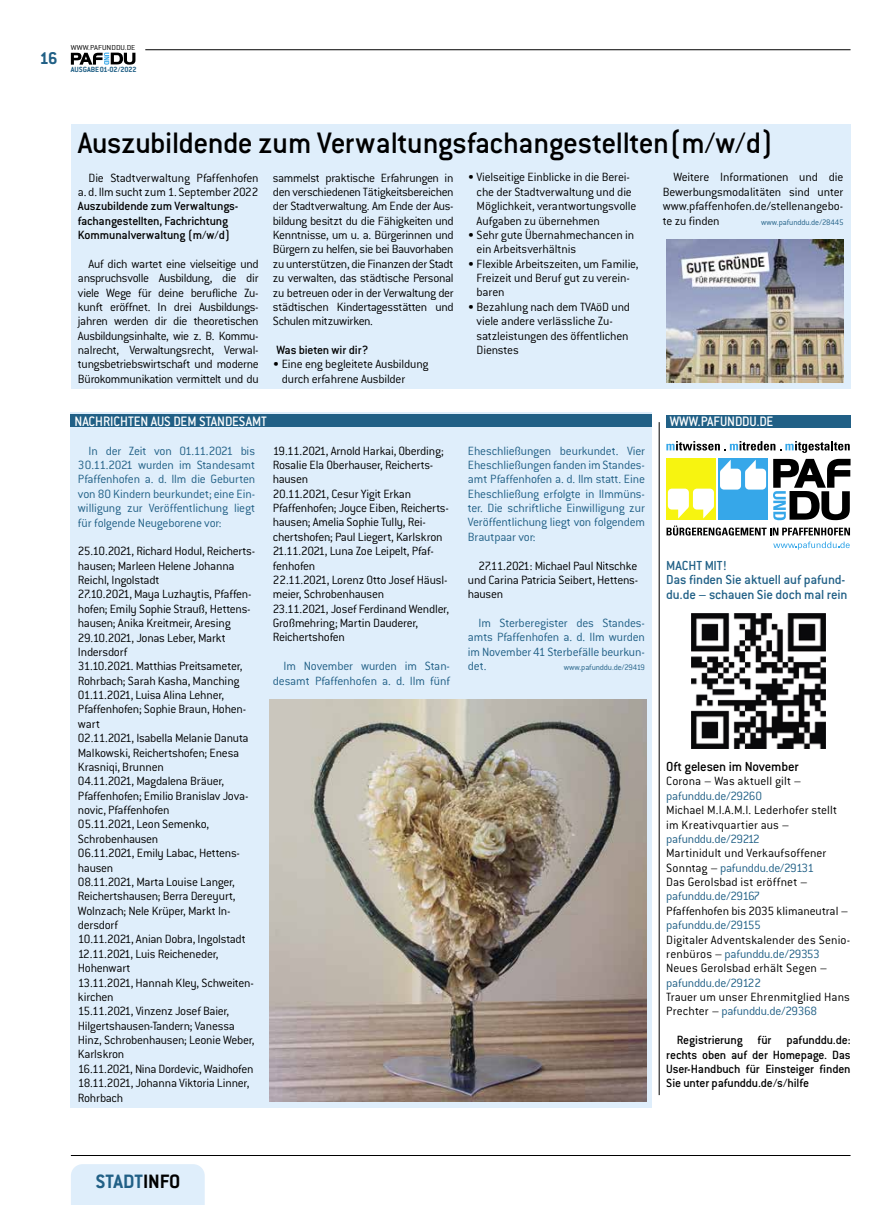
<style>
.page{position:relative;width:886px;height:1205px;background:#fff}
.page>*{position:absolute;margin:0;border:0;box-sizing:border-box;transform-origin:0 0}
.t1{font:500 32.5px "Conduit ITC Std";letter-spacing:-.015em;color:#000}
.t2{font:700 21.25px "Conduit ITC Std";color:#216086}
.t3{font:700 18.75px "Conduit ITC Std";color:#216086}
.t4{font:500 15px "Conduit ITC Std";color:#fff;scale:.95 1}
.t5{font:500 14.38px/14.4px "Conduit ITC Std";letter-spacing:-.015em;color:#216086}
.t6{font:500 14.38px "Conduit ITC Std";letter-spacing:-.015em;color:#000}
.t7{font:300 13.12px/14.4px "Conduit ITC Std";letter-spacing:-.02em;color:#000}
.t8{font:300 13.12px/14.4px "Conduit ITC Std";letter-spacing:-.015em;color:#216086;text-align:justify}
.t9{font:500 13.12px/14.4px "Conduit ITC Std";letter-spacing:-.015em;color:#000;text-align:justify}
.t10{font:300 13.12px/14.4px "Conduit ITC Std";letter-spacing:.005em;color:#000}
.t11{font:300 13.12px/14.4px "Conduit ITC Std";color:#000}
.t12{font:300 8.75px "Conduit ITC Std";letter-spacing:-.015em;color:#216086}
.t13{font:700 8.25px "Conduit ITC Std";letter-spacing:-.005em;color:#216086}
.t14{font:300 7.88px "Conduit ITC Std";letter-spacing:.01em;color:#000;scale:1.1 1}
.s1{color:#216086}
.s2{color:#000}
</style>
<div class="page">
<hr style="left:659px;top:422px;width:1px;height:673px;background:#000">
<div style="left:71px;top:412px;width:581px;height:695px;background:#dfeefb"></div>
<div style="left:666px;top:415px;width:184px;height:13px;background:#216086"></div>
<img style="left:691px;top:613px;width:135px;height:135px">
<div style="left:666px;top:458px;width:50px;height:62px;background:#f7f410"></div>
<div style="left:718px;top:458px;width:50px;height:62px;background:#36a7e9"></div>
<svg style="left:668px;top:489px;width:46px;height:29px"></svg>
<svg style="left:720px;top:460px;width:46px;height:29px"></svg>
<svg style="left:666px;top:441px;width:184px;height:12px"></svg>
<svg style="left:666px;top:526px;width:184px;height:9px"></svg>
<svg style="left:773px;top:459px;width:77px;height:61px"></svg>
<svg style="left:773px;top:541px;width:77px;height:9px"></svg>
<div style="left:71px;top:1164px;width:134px;height:41px;background:#dfeefb"></div>
<hr style="left:145px;top:50px;width:705px;height:1px;background:#000">
<hr style="left:71px;top:1155px;width:779px;height:1px;background:#000">
<svg style="left:71px;top:53px;width:64px;height:12px"></svg>
<div style="left:71px;top:124px;width:779px;height:264px;background:#dfeefb"></div>
<div style="left:71px;top:414px;width:581px;height:13px;background:#216086"></div>
<img style="left:269px;top:699px;width:378px;height:403px">
<img style="left:666px;top:239px;width:177px;height:144px">
<h3 class="t3" style="left:40px;top:47px;width:20px">16</h3>
<p class="t14" style="left:71px;top:42px;width:60px">WWW.PAFUNDDU.DE</p>
<p class="t13" style="left:71px;top:65px;width:67px">AUSGABE01-02/2022</p>
<h1 class="t1" style="left:78px;top:123px;width:697px">Auszubildende zum Verwaltungsfachangestellten(m/w/d)</h1>
<p class="t7" style="left:78px;top:170px;width:182px;text-align:right">Die Stadtverwaltung Pfaffenhofen a. d. Ilm sucht zum 1. September 2022</p>
<p class="t9" style="left:78px;top:199px;width:162px;text-align:left">Auszubildende zum Verwaltungs&shy;fachangestellten, Fachrichtung<br>Kommunalverwaltung (m/w/d)</p>
<p class="t7" style="left:78px;top:256px;width:182px;text-align:justify;text-indent:11px">Auf dich wartet eine vielseitige und anspruchsvolle Ausbildung, die dir viele Wege für deine berufliche Zu&shy;kunft eröffnet. In drei Ausbildungs&shy;jahren werden dir die theoretischen Ausbildungsinhalte, wie z. B. Kommu&shy;nalrecht, Verwaltungsrecht, Verwal&shy;tungsbetriebswirtschaft und moderne Bürokommunikation vermittelt und du</p>
<p class="t7" style="left:663px;top:170px;width:182px;text-align:justify;text-indent:11px">Weitere Informationen und die Bewerbungsmodalitäten sind unter www.pfaffenhofen.de/stellenangebo&shy;te zu finden</p>
<p class="t7" style="left:477px;top:170px;width:161px;text-indent:-9px">• Vielseitige Einblicke in die Berei&shy;che der Stadtverwaltung und die<br>Möglichkeit, verantwortungsvolle<br>Aufgaben zu übernehmen</p>
<p class="t7" style="left:477px;top:227px;width:159px;text-indent:-9px">• Sehr gute Übernahmechancen in ein Arbeitsverhältnis</p>
<p class="t7" style="left:477px;top:256px;width:163px;text-indent:-9px">• Flexible Arbeitszeiten, um Familie,<br>Freizeit und Beruf gut zu verein&shy;baren</p>
<p class="t7" style="left:477px;top:299px;width:155px;text-indent:-9px">• Bezahlung nach dem TVAöD und viele andere verlässliche Zu&shy;satzleistungen des öffentlichen<br>Dienstes</p>
<p class="t7" style="left:273px;top:170px;width:182px;text-align:justify">sammelst praktische Erfahrungen in den verschiedenen Tätigkeitsbereichen der Stadtverwaltung. Am Ende der Aus&shy;bildung besitzt du die Fähigkeiten und Kenntnisse, um u. a. Bürgerinnen und Bürgern zu helfen, sie bei Bauvorhaben zu unterstützen, die Finanzen der Stadt zu verwalten, das städtische Personal zu betreuen oder in der Verwaltung der städtischen Kindertagesstätten und Schulen mitzuwirken.</p>
<p class="t9" style="left:276px;top:342px;width:93px">Was bieten wir dir?</p>
<p class="t7" style="left:282px;top:357px;width:148px;text-indent:-9px">• Eine eng begleitete Ausbildung durch erfahrene Ausbilder</p>
<p class="t12" style="left:761px;top:217px;width:84px">www.pafunddu.de/28445</p>
<p class="t4" style="left:74px;top:412px;width:204px">NACHRICHTEN AUS DEM STANDESAMT</p>
<p class="t8" style="left:78px;top:443px;width:179px;text-indent:11px">In der Zeit von 01.11.2021 bis 30.11.2021 wurden im Standesamt Pfaffenhofen a. d. Ilm die Geburten von 80 Kindern beurkundet; eine Ein&shy;willigung zur Veröffentlichung liegt für folgende Neugeborene vor:</p>
<p class="t7" style="left:78px;top:544px;width:179px">25.10.2021, Richard Hodul, Reicherts&shy;hausen; Marleen Helene Johanna<br>Reichl, Ingolstadt<br>27.10.2021, Maya Luzhaytis, Pfaffen&shy;hofen; Emily Sophie Strauß, Hettens&shy;hausen; Anika Kreitmeir, Aresing<br>29.10.2021, Jonas Leber, Markt<br>Indersdorf<br>31.10.2021. Matthias Preitsameter,<br>Rohrbach; Sarah Kasha, Manching<br>01.11.2021, Luisa Alina Lehner,<br>Pfaffenhofen; Sophie Braun, Hohen&shy;wart<br>02.11.2021, Isabella Melanie Danuta<br>Malkowski, Reichertshofen; Enesa<br>Krasniqi, Brunnen<br>04.11.2021, Magdalena Bräuer,<br>Pfaffenhofen; Emilio Branislav Jova&shy;novic, Pfaffenhofen<br>05.11.2021, Leon Semenko,<br>Schrobenhausen<br>06.11.2021, Emily Labac, Hettens&shy;hausen<br>08.11.2021, Marta Louise Langer,<br>Reichertshausen; Berra Dereyurt,<br>Wolnzach; Nele Krüper, Markt In&shy;dersdorf<br>10.11.2021, Anian Dobra, Ingolstadt<br>12.11.2021, Luis Reicheneder,<br>Hohenwart<br>13.11.2021, Hannah Kley, Schweiten&shy;kirchen<br>15.11.2021, Vinzenz Josef Baier,<br>Hilgertshausen-Tandern; Vanessa<br>Hinz, Schrobenhausen; Leonie Weber,<br>Karlskron<br>16.11.2021, Nina Dordevic, Waidhofen<br>18.11.2021, Johanna Viktoria Linner,<br>Rohrbach</p>
<p class="t7" style="left:273px;top:443px;width:178px">19.11.2021, Arnold Harkai, Oberding;<br>Rosalie Ela Oberhauser, Reicherts&shy;hausen<br>20.11.2021, Cesur Yigit Erkan<br>Pfaffenhofen; Joyce Eiben, Reicherts&shy;hausen; Amelia Sophie Tully, Rei&shy;chertshofen; Paul Liegert, Karlskron<br>21.11.2021, Luna Zoe Leipelt, Pfaf&shy;fenhofen<br>22.11.2021, Lorenz Otto Josef Häusl&shy;meier, Schrobenhausen<br>23.11.2021, Josef Ferdinand Wendler,<br>Großmehring; Martin Dauderer,<br>Reichertshofen</p>
<p class="t8" style="left:273px;top:658px;width:179px;text-align:right">Im November wurden im Stan&shy;desamt Pfaffenhofen a. d. Ilm fünf</p>
<p class="t8" style="left:468px;top:443px;width:179px">Eheschließungen beurkundet. Vier Eheschließungen fanden im Standes&shy;amt Pfaffenhofen a. d. Ilm statt. Eine Eheschließung erfolgte in Ilmmüns&shy;ter. Die schriftliche Einwilligung zur Veröffentlichung liegt von folgendem Brautpaar vor:</p>
<p class="t7" style="left:468px;top:558px;width:172px;text-align:justify;text-indent:11px">27.11.2021: Michael Paul Nitschke und Carina Patricia Seibert, Hettens&shy;hausen</p>
<p class="t8" style="left:468px;top:615px;width:179px;text-indent:11px">Im Sterberegister des Standes&shy;amts Pfaffenhofen a. d. Ilm wurden im November 41 Sterbefälle beurkun&shy;det.</p>
<p class="t12" style="left:564px;top:662px;width:83px">www.pafunddu.de/29419</p>
<p class="t4" style="left:670px;top:412px;width:111px">WWW.PAFUNDDU.DE</p>
<p class="t5" style="left:666px;top:558px;width:183px">MACHT MIT!<br>Das finden Sie aktuell auf pafund&shy;du.de – schauen Sie doch mal rein</p>
<p class="t6" style="left:666px;top:758px;width:134px">Oft gelesen im November</p>
<p class="t10" style="left:666px;top:774px;width:137px">Corona – Was aktuell gilt –</p>
<p class="t8" style="left:666px;top:788px;width:97px">pafunddu.de/29260</p>
<p class="t10" style="left:666px;top:802px;width:172px">Michael M.I.A.M.I. Lederhofer stellt im Kreativquartier aus –</p>
<p class="t8" style="left:666px;top:831px;width:95px">pafunddu.de/29212</p>
<p class="t11" style="left:666px;top:845px;width:162px">Martinidult und Verkaufsoffener<br>Sonntag – <span class="s1">pafunddu.de/29131<br></span>Das Gerolsbad ist eröffnet –</p>
<p class="t8" style="left:666px;top:889px;width:96px">pafunddu.de/29167</p>
<p class="t7" style="left:666px;top:903px;width:184px">Pfaffenhofen bis 2035 klimaneutral –</p>
<p class="t8" style="left:666px;top:917px;width:96px">pafunddu.de/29155</p>
<p class="t10" style="left:666px;top:932px;width:185px">Digitaler Adventskalender des Senio&shy;renbüros – <span class="s1">pafunddu.de/29353<br></span>Neues Gerolsbad erhält Segen –</p>
<p class="t8" style="left:666px;top:975px;width:96px">pafunddu.de/29122</p>
<p class="t11" style="left:666px;top:989px;width:185px">Trauer um unser Ehrenmitglied Hans<br>Prechter – <span class="s1">pafunddu.de/29368</span></p>
<p class="t9" style="left:666px;top:1032px;width:186px;text-indent:11px">Registrierung für pafunddu.de: rechts oben auf der Homepage. Das User-Handbuch für Einsteiger finden Sie unter pafunddu.de/s/hilfe</p>
<h2 class="t2" style="left:96px;top:1169px;width:86px">STADT<span class="s2">INFO</span></h2>
</div>
